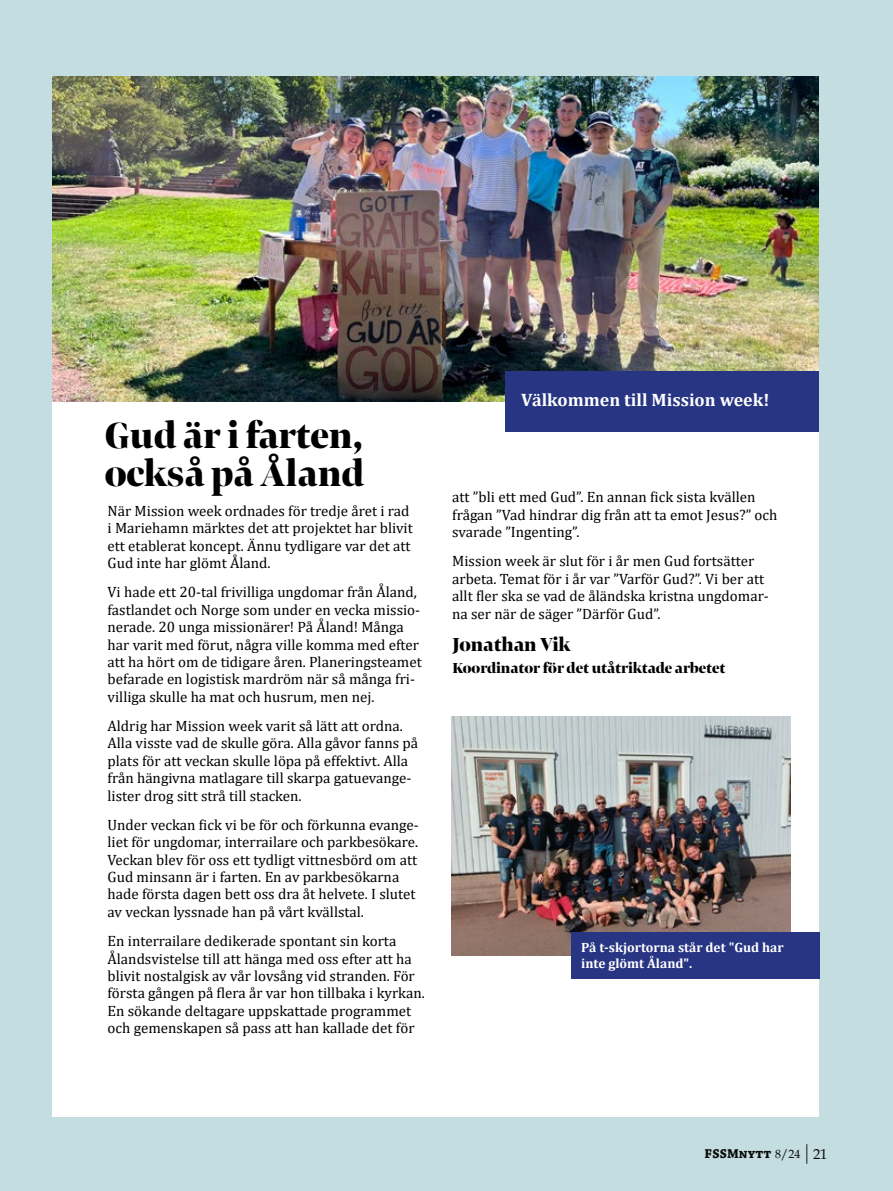
<style>
.page{position:relative;width:893px;height:1191px;background:#c3dde0}
.page>*{position:absolute;margin:0;border:0;box-sizing:border-box;transform-origin:0 0}
.t1{font:900 37.5px/37.5px "Bennet Banner Condensed";color:#000}
.t2{font:900 19.5px "Bennet Banner Condensed";color:#000}
.t3{font:700 18px "Cambria";color:#fff}
.t4{font:15px/17.4px "Cambria";color:#000}
.t5{font:900 15px "Bennet Banner Condensed";color:#000}
.t6{font:700 13.5px/16.2px "Cambria";color:#fff}
.t7{font:700 13.5px "Chaparral Pro";letter-spacing:.005em;color:#0a0a0a}
.s1{font-family:"Book Antiqua";font-weight:400;font-size:12px}
.s2{font-family:"Book Antiqua";font-weight:400;font-size:14.55px}
</style>
<div class="page">
<svg style="left:807px;top:1144px;width:1px;height:19px"></svg>
<div style="left:52px;top:77px;width:767px;height:1039px;background:#fff"></div>
<img style="left:451px;top:717px;width:340px;height:238px">
<div style="left:572px;top:932px;width:248px;height:46px;background:#283583"></div>
<img style="left:52px;top:77px;width:767px;height:325px">
<div style="left:505px;top:372px;width:314px;height:60px;background:#283583"></div>
<h1 class="t1" style="left:105px;top:417px;width:261px">Gud är i farten, också på Åland</h1>
<p class="t4" style="left:108px;top:502px;width:307px">När Mission week ordnades för tredje året i rad i Mariehamn märktes det att projektet har blivit ett etablerat koncept. Ännu tydligare var det att Gud inte har glömt Åland.</p>
<p class="t4" style="left:108px;top:583px;width:316px">Vi hade ett 20-tal frivilliga ungdomar från Åland, fastlandet och Norge som under en vecka missio&shy;nerade. 20 unga missionärer! På Åland! Många har varit med förut, några ville komma med efter att ha hört om de tidigare åren. Planeringsteamet befarade en logistisk mardröm när så många fri&shy;villiga skulle ha mat och husrum, men nej.</p>
<p class="t4" style="left:108px;top:717px;width:312px">Aldrig har Mission week varit så lätt att ordna.<br>Alla visste vad de skulle göra. Alla gåvor fanns på plats för att veckan skulle löpa på effektivt. Alla från hängivna matlagare till skarpa gatuevange&shy;lister drog sitt strå till stacken.</p>
<p class="t4" style="left:108px;top:816px;width:313px">Under veckan fick vi be för och förkunna evange&shy;liet för ungdomar, interrailare och parkbesökare.<br>Veckan blev för oss ett tydligt vittnesbörd om att Gud minsann är i farten. En av parkbesökarna hade första dagen bett oss dra åt helvete. I slutet av veckan lyssnade han på vårt kvällstal.</p>
<p class="t4" style="left:108px;top:932px;width:319px">En interrailare dedikerade spontant sin korta Ålandsvistelse till att hänga med oss efter att ha blivit nostalgisk av vår lovsång vid stranden. För första gången på flera år var hon tillbaka i kyrkan.<br>En sökande deltagare uppskattade programmet och gemenskapen så pass att han kallade det för</p>
<p class="t3" style="left:521px;top:387px;width:250px">Välkommen till Mission week!</p>
<p class="t4" style="left:452px;top:488px;width:327px">att ”bli ett med Gud”. En annan fick sista kvällen frågan ”Vad hindrar dig från att ta emot Jesus?” och svarade ”Ingenting”.</p>
<p class="t4" style="left:452px;top:552px;width:318px">Mission week är slut för i år men Gud fortsätter arbeta. Temat för i år var ”Varför Gud?”. Vi ber att allt fler ska se vad de åländska kristna ungdomar&shy;na ser när de säger ”Därför Gud”.</p>
<h2 class="t2" style="left:453px;top:631px;width:120px">Jonathan Vik</h2>
<p class="t5" style="left:453px;top:658px;width:274px">Koordinator för det utåtriktade arbetet</p>
<p class="t6" style="left:581px;top:939px;width:204px">På t-skjortorna står det "Gud har inte glömt Åland".</p>
<p class="t7" style="left:705px;top:1145px;width:124px">FSSMnytt <span class="s1">8/24</span> <span class="s2">21</span></p>
</div>
